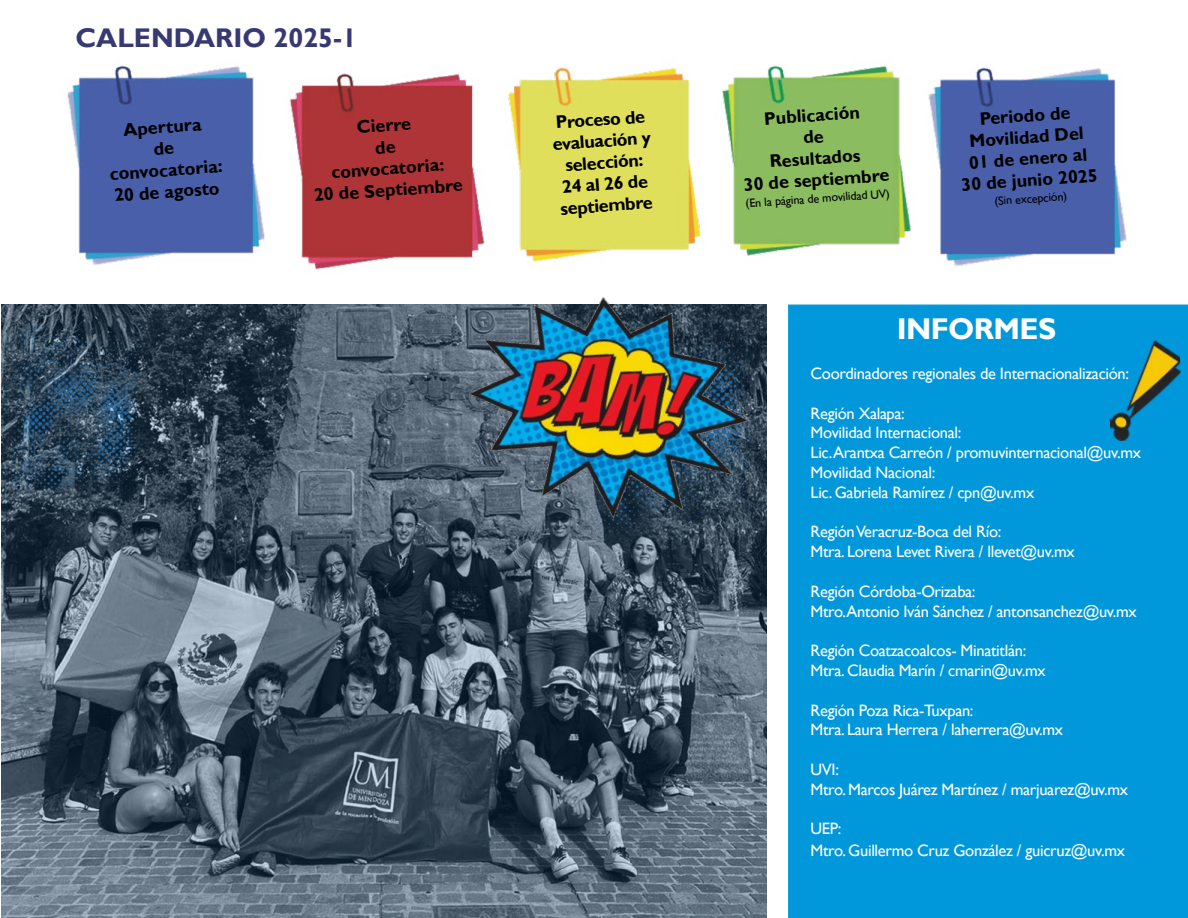
<style>
.page{position:relative;width:1188px;height:918px;background:#fff}
.page>*{position:absolute;margin:0;border:0;box-sizing:border-box;transform-origin:0 0}
.t1{font:700 30px "Gill Sans";letter-spacing:-.02em;color:#fff}
.t2{font:700 27px "Gill Sans";color:#383873}
.t3{font:700 18px/21.6px "Gill Sans";color:#000;text-align:center}
.t4{font:16.5px/19.8px "Gill Sans";letter-spacing:-.02em;color:#fff}
.t5{font:12px "Gill Sans";color:#000}
</style>
<div class="page">
<div style="left:789px;top:304px;width:399px;height:614px;background:#0098da"></div>
<img style="left:67px;top:65px;width:1060px;height:205px">
<img style="left:2px;top:305px;width:765px;height:613px">
<img style="left:444px;top:262px;width:333px;height:288px">
<img style="left:1102px;top:338px;width:86px;height:104px">
<h2 class="t2" style="left:75px;top:22px;width:283px">CALENDARIO 2025-1</h2>
<p class="t3" style="left:106px;top:121px;width:115px;rotate:-4deg">Apertura<br>de convocatoria:<br>20 de agosto</p>
<p class="t3" style="left:309px;top:120px;width:151px;rotate:-4deg">Cierre<br>de<br>convocatoria:<br>20 de Septiembre</p>
<p class="t3" style="left:551px;top:112px;width:100px;rotate:-4deg">Proceso de evaluación y selección:<br>24 al 26 de septiembre</p>
<p class="t3" style="left:738px;top:110px;width:147px;rotate:-4deg">Publicación<br>de<br>Resultados<br>30 de septiembre</p>
<p class="t5" style="left:745px;top:196px;width:146px;rotate:-4deg">(En la página de movilidad UV)</p>
<p class="t3" style="left:956px;top:110px;width:138px;rotate:-4deg">Periodo de<br>Movilidad Del<br>01 de enero al<br>30 de junio 2025</p>
<p class="t5" style="left:994px;top:194px;width:74px;rotate:-4deg">(Sin excepción)</p>
<h1 class="t1" style="left:897px;top:311px;width:161px">INFORMES</h1>
<p class="t4" style="left:811px;top:364px;width:320px">Coordinadores regionales de Internacionalización:</p>
<p class="t4" style="left:811px;top:403px;width:332px">Región Xalapa:<br>Movilidad Internacional:<br>Lic.Arantxa Carreón / promuvinternacional@uv.mx<br>Movilidad Nacional:<br>Lic. Gabriela Ramírez / cpn@uv.mx</p>
<p class="t4" style="left:811px;top:522px;width:266px">Región Veracruz-Boca del Río:<br>Mtra. Lorena Levet Rivera / llevet@uv.mx</p>
<p class="t4" style="left:811px;top:582px;width:328px">Región Córdoba-Orizaba:<br>Mtro.Antonio Iván Sánchez / antonsanchez@uv.mx</p>
<p class="t4" style="left:811px;top:641px;width:237px">Región Coatzacoalcos- Minatitlán:<br>Mtra. Claudia Marín / cmarin@uv.mx</p>
<p class="t4" style="left:811px;top:700px;width:254px">Región Poza Rica-Tuxpan:<br>Mtra. Laura Herrera / laherrera@uv.mx</p>
<p class="t4" style="left:811px;top:760px;width:319px">UVI:<br>Mtro. Marcos Juárez Martínez / marjuarez@uv.mx</p>
<p class="t4" style="left:811px;top:818px;width:316px;line-height:21.6px">UEP:<br>Mtro. Guillermo Cruz González / guicruz@uv.mx</p>
</div>
